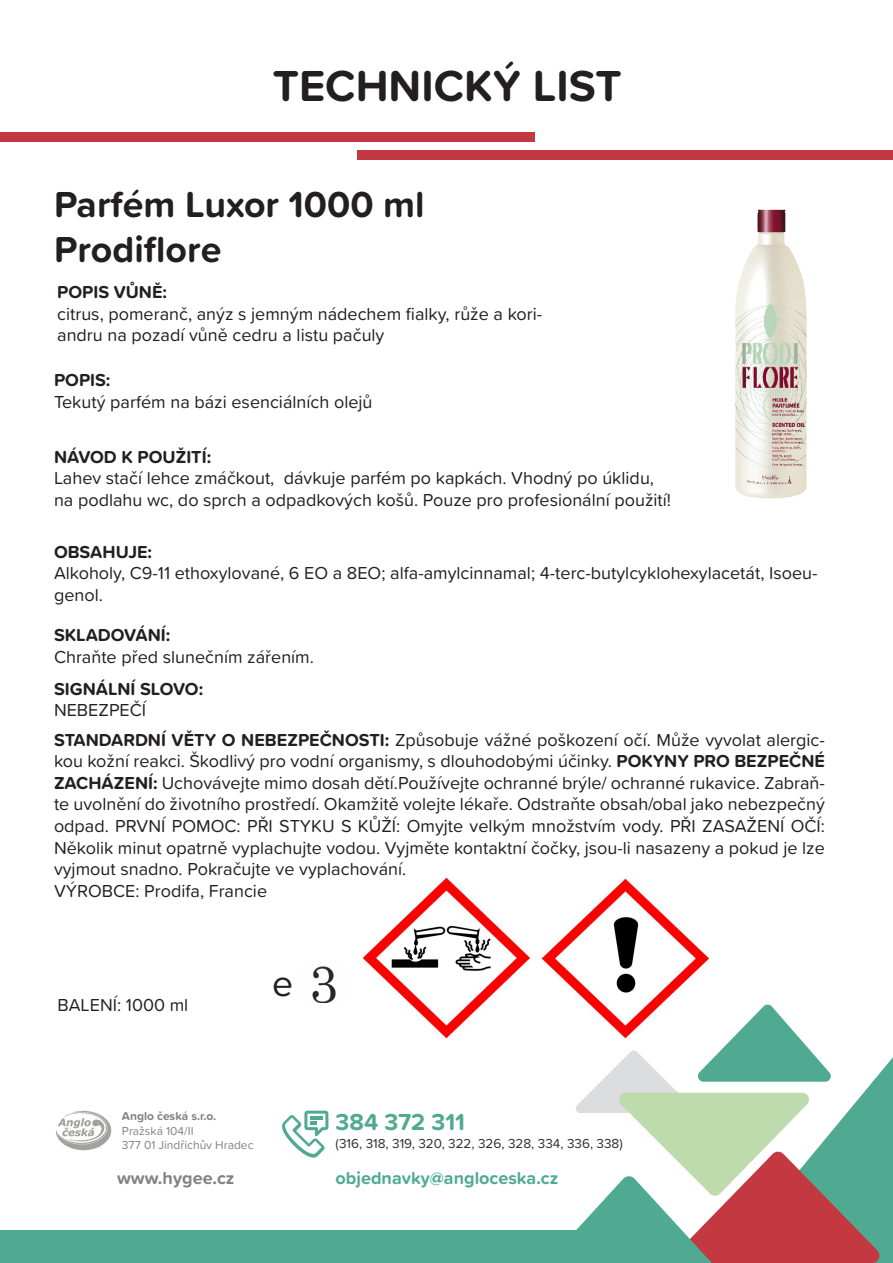
<style>
.page{position:relative;width:893px;height:1263px;background:#fff}
.page>*{position:absolute;margin:0;border:0;box-sizing:border-box;transform-origin:0 0}
.t1{font:700 45px "Proxima Soft";color:#231f20}
.t2{font:700 37.5px "Proxima Soft";color:#231f20}
.t3{font:37.5px "Proxima Soft";color:#231f20}
.t4{font:700 24px "Proxima Soft";color:#4faa91}
.t5{font:18px/21.6px "Proxima Soft";color:#231f20}
.t6{font:700 18px "Proxima Soft";color:#231f20}
.t7{font:700 18px "Proxima Soft";color:#4faa91}
.t8{font:700 18px "Proxima Soft";color:#808285}
.t9{font:13.5px "Proxima Soft";color:#312f30}
.t10{font:12px "Proxima Soft";color:#808285}
.t11{font:700 12px "Proxima Soft";color:#808285}
.s1{font-weight:700}
</style>
<div class="page">
<div style="left:0;top:133px;width:534px;height:9px;background:#c33841"></div>
<div style="left:357px;top:150px;width:536px;height:9px;background:#c33841"></div>
<img style="left:361px;top:878px;width:170px;height:161px">
<img style="left:312px;top:966px;width:24px;height:37px">
<img style="left:735px;top:209px;width:72px;height:290px">
<svg style="left:576px;top:1004px;width:317px;height:259px"></svg>
<div style="left:0;top:1230px;width:639px;height:33px;background:#4faa91"></div>
<img style="left:56px;top:1110px;width:56px;height:40px">
<svg style="left:282px;top:1110px;width:46px;height:47px"></svg>
<img style="left:540px;top:878px;width:170px;height:161px">
<p class="t1" style="left:273px;top:52px;width:350px">TECHNICKÝ LIST</p>
<p class="t2" style="left:54px;top:176px;width:372px">Parfém Luxor 1000 ml</p>
<p class="t2" style="left:54px;top:221px;width:169px">Prodiflore</p>
<p class="t6" style="left:57px;top:278px;width:111px">POPIS VŮNĚ:</p>
<p class="t5" style="left:57px;top:302px;width:486px">citrus, pomeranč, anýz s jemným nádechem fialky, růže a kori&shy;andru na pozadí vůně cedru a listu pačuly</p>
<p class="t6" style="left:54px;top:367px;width:58px">POPIS:</p>
<p class="t5" style="left:54px;top:390px;width:320px">Tekutý parfém na bázi esenciálních olejů</p>
<p class="t6" style="left:54px;top:443px;width:159px">NÁVOD K POUŽITÍ:</p>
<p class="t5" style="left:54px;top:467px;width:602px">Lahev stačí lehce zmáčkout, dávkuje parfém po kapkách. Vhodný po úklidu,</p>
<p class="t5" style="left:54px;top:488px;width:618px">na podlahu wc, do sprch a odpadkových košů. Pouze pro profesionální použití!</p>
<p class="t6" style="left:54px;top:538px;width:100px">OBSAHUJE:</p>
<p class="t5" style="left:54px;top:562px;width:765px">Alkoholy, C9-11 ethoxylované, 6 EO a 8EO; alfa-amylcinnamal; 4-terc-butylcyklohexylacetát, Isoeu&shy;genol.</p>
<p class="t6" style="left:54px;top:621px;width:118px">SKLADOVÁNÍ:</p>
<p class="t5" style="left:54px;top:645px;width:261px">Chraňte před slunečním zářením.</p>
<p class="t6" style="left:54px;top:675px;width:151px">SIGNÁLNÍ SLOVO:</p>
<p class="t5" style="left:54px;top:698px;width:94px">NEBEZPEČÍ</p>
<p class="t5" style="left:54px;top:728px;width:772px;text-align:justify"><span class="s1">STANDARDNÍ VĚTY O NEBEZPEČNOSTI:</span> Způsobuje vážné poškození očí. Může vyvolat alergic&shy;kou kožní reakci. Škodlivý pro vodní organismy, s dlouhodobými účinky. <span class="s1">POKYNY PRO BEZPEČNÉ ZACHÁZENÍ:</span> Uchovávejte mimo dosah dětí.Používejte ochranné brýle/ ochranné rukavice. Zabraň&shy;te uvolnění do životního prostředí. Okamžitě volejte lékaře. Odstraňte obsah/obal jako nebezpečný odpad. PRVNÍ POMOC: PŘI STYKU S KŮŽÍ: Omyjte velkým množstvím vody. PŘI ZASAŽENÍ OČÍ:<br>Několik minut opatrně vyplachujte vodou. Vyjměte kontaktní čočky, jsou-li nasazeny a pokud je lze vyjmout snadno. Pokračujte ve vyplachování.</p>
<p class="t5" style="left:54px;top:879px;width:215px">VÝROBCE: Prodifa, Francie</p>
<p class="t5" style="left:57px;top:994px;width:132px">BALENÍ: 1000 ml</p>
<p class="t3" style="left:272px;top:955px;width:23px">e</p>
<p class="t11" style="left:122px;top:1107px;width:96px">Anglo česká s.r.o.</p>
<p class="t10" style="left:122px;top:1121px;width:73px">Pražská 104/II</p>
<p class="t10" style="left:122px;top:1136px;width:133px">377 01 Jindřichův Hradec</p>
<p class="t4" style="left:336px;top:1103px;width:131px">384 372 311</p>
<p class="t9" style="left:336px;top:1133px;width:289px">(316, 318, 319, 320, 322, 326, 328, 334, 336, 338)</p>
<p class="t8" style="left:117px;top:1164px;width:119px">www.hygee.cz</p>
<p class="t7" style="left:336px;top:1164px;width:224px">objednavky@angloceska.cz</p>
</div>
